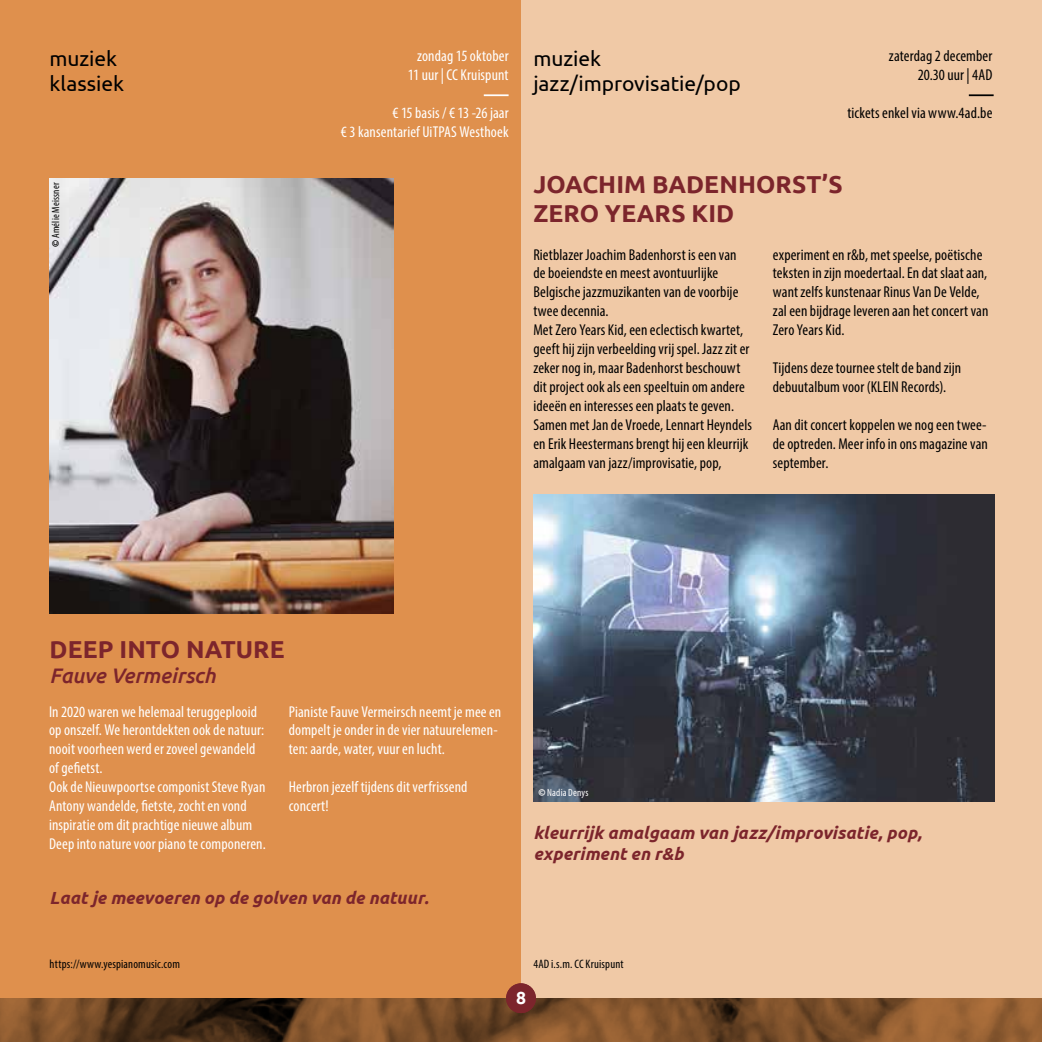
<style>
.page{position:relative;width:1042px;height:1042px;background:#fff}
.page>*{position:absolute;margin:0;border:0;box-sizing:border-box;transform-origin:0 0}
.t1{font:700 24.5px/29.4px "Ubuntu";letter-spacing:.005em;color:#7c252c}
.t2{font:21px/25.2px "Ubuntu";color:#000}
.t3{font:italic 500 21px "Ubuntu";letter-spacing:-.005em;color:#7c252c}
.t4{font:italic 700 17.5px/21px "Ubuntu";letter-spacing:.005em;color:#7c252c}
.t5{font:700 17.5px "Ubuntu";color:#fff}
.t6{font:condensed 15.75px/18.9px "Myriad Pro";letter-spacing:.005em;color:#000}
.t7{font:condensed 15.75px/18.9px "Myriad Pro";letter-spacing:.005em;color:#fff}
.t8{font:condensed 12.25px "Myriad Pro";letter-spacing:.015em;color:#000}
.t9{font:condensed 10.5px "Myriad Pro";letter-spacing:.02em;color:#000}
.t10{font:condensed 10.5px "Myriad Pro";letter-spacing:.02em;color:#fff}
.s1{font-weight:900;font-stretch:normal}
</style>
<div class="page">
<div style="left:0;top:0;width:521px;height:1042px;background:#df904d"></div>
<div style="left:521px;top:0;width:521px;height:1042px;background:#f0c9a6"></div>
<svg style="left:0;top:998px;width:1042px;height:44px;background:#734a27"></svg>
<img style="left:50px;top:179px;width:344px;height:434px">
<img style="left:534px;top:495px;width:460px;height:307px">
<div style="left:506px;top:983px;width:30px;height:30px;background:#7c252c;border-radius:50%"></div>
<hr style="left:484px;top:94px;width:24px;height:2px;background:#fff">
<hr style="left:969px;top:94px;width:24px;height:2px;background:#000">
<h2 class="t2" style="left:50px;top:45px;width:76px">muziek klassiek</h2>
<h2 class="t2" style="left:533px;top:45px;width:209px">muziek jazz/improvisatie/pop</h2>
<p class="t7" style="left:408px;top:47px;width:102px;text-align:center">zondag 15 oktober<br>11 uur | CC Kruispunt</p>
<p class="t7" style="left:341px;top:103px;width:169px;text-align:right">€ 15 basis / € 13 -26 jaar<br>€ 3 kansentarief UiTPAS Westhoek</p>
<p class="t6" style="left:889px;top:47px;width:105px;text-align:right">zaterdag 2 december<br>20.30 uur | 4AD</p>
<p class="t6" style="left:847px;top:103px;width:146px">tickets enkel via www.4ad.be</p>
<p class="t9" style="left:49px;top:247px;width:66px;rotate:-90deg"><span class="s1">©</span> Amélie Meissner</p>
<h1 class="t1" style="left:533px;top:169px;width:311px">JOACHIM BADENHORST’S<br>ZERO YEARS KID</h1>
<p class="t6" style="left:533px;top:245px;width:220px">Rietblazer Joachim Badenhorst is een van de boeiendste en meest avontuurlijke Belgische jazzmuzikanten van de voorbije twee decennia.<br>Met Zero Years Kid, een eclectisch kwartet, geeft hij zijn verbeelding vrij spel. Jazz zit er zeker nog in, maar Badenhorst beschouwt dit project ook als een speeltuin om andere ideeën en interesses een plaats te geven.<br>Samen met Jan de Vroede, Lennart Heyndels en Erik Heestermans brengt hij een kleurrijk amalgaam van jazz/improvisatie, pop,</p>
<p class="t6" style="left:773px;top:245px;width:217px">experiment en r&amp;b, met speelse, poëtische teksten in zijn moedertaal. En dat slaat aan, want zelfs kunstenaar Rinus Van De Velde, zal een bijdrage leveren aan het concert van Zero Years Kid.</p>
<p class="t6" style="left:773px;top:358px;width:190px">Tijdens deze tournee stelt de band zijn debuutalbum voor (KLEIN Records).</p>
<p class="t6" style="left:773px;top:415px;width:217px;text-align:justify">Aan dit concert koppelen we nog een twee&shy;de optreden. Meer info in ons magazine van september.</p>
<h1 class="t1" style="left:50px;top:634px;width:236px">DEEP INTO NATURE</h1>
<h2 class="t3" style="left:50px;top:663px;width:168px">Fauve Vermeirsch</h2>
<p class="t7" style="left:49px;top:702px;width:218px">In 2020 waren we helemaal teruggeplooid op onszelf. We herontdekten ook de natuur: nooit voorheen werd er zoveel gewandeld of gefietst.<br>Ook de Nieuwpoortse componist Steve Ryan Antony wandelde, fietste, zocht en vond inspiratie om dit prachtige nieuwe album Deep into nature voor piano te componeren.</p>
<p class="t7" style="left:289px;top:702px;width:214px">Pianiste Fauve Vermeirsch neemt je mee en dompelt je onder in de vier natuurelemen&shy;ten: aarde, water, vuur en lucht.</p>
<p class="t7" style="left:289px;top:777px;width:180px">Herbron jezelf tijdens dit verfrissend concert!</p>
<p class="t4" style="left:50px;top:887px;width:380px">Laat je meevoeren op de golven van de natuur.</p>
<p class="t10" style="left:538px;top:786px;width:52px"><span class="s1">©</span> Nadia Denys</p>
<p class="t4" style="left:533px;top:822px;width:390px">kleurrijk amalgaam van jazz/improvisatie, pop, experiment en r&amp;b</p>
<p class="t8" style="left:50px;top:956px;width:132px">https://www.yespianomusic.com</p>
<p class="t8" style="left:533px;top:956px;width:92px">4AD i.s.m. CC Kruispunt</p>
<p class="t5" style="left:516px;top:987px;width:11px">8</p>
</div>
